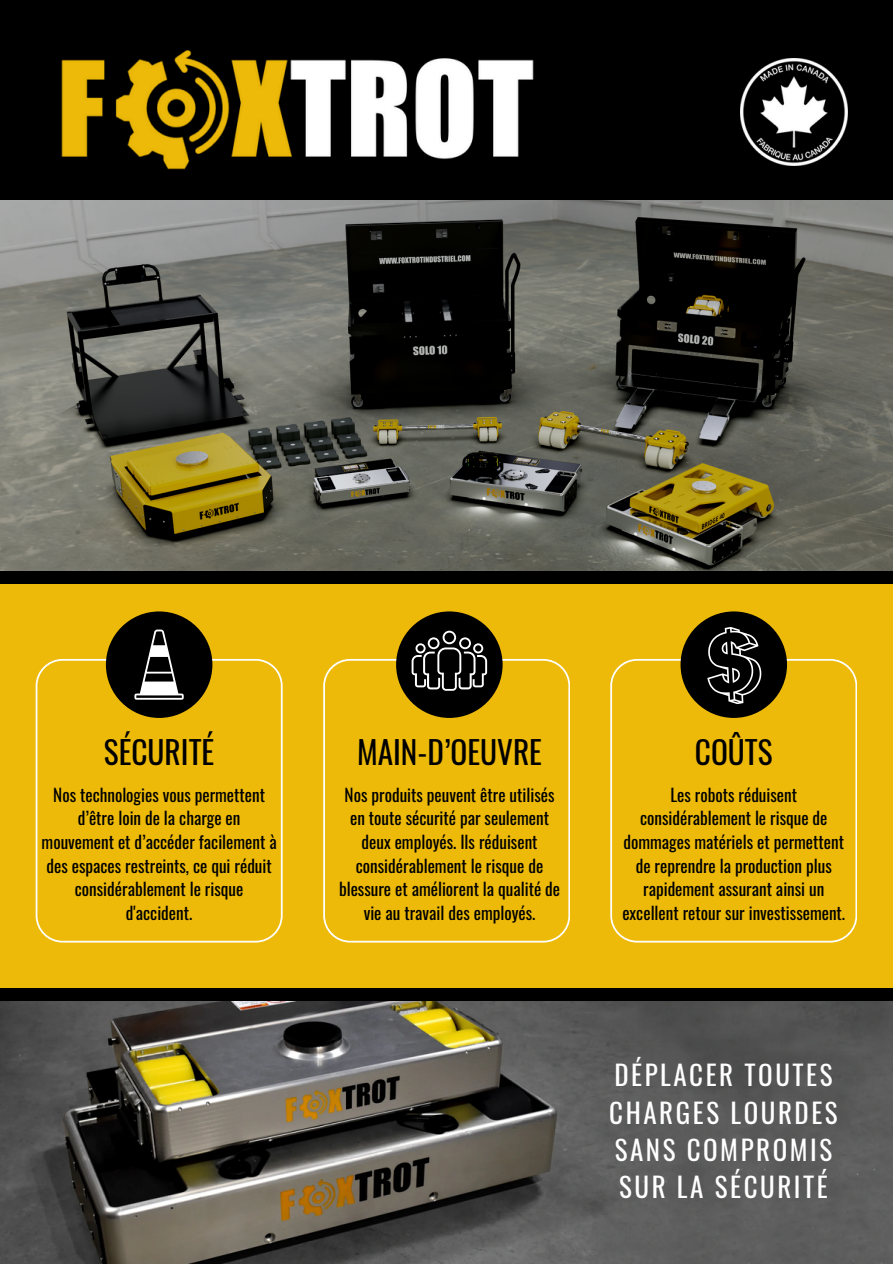
<style>
.page{position:relative;width:893px;height:1264px;background:#fff}
.page>*{position:absolute;margin:0;border:0;box-sizing:border-box;transform-origin:0 0}
.t1{font:31.35px "Oswald";color:#000}
.t2{font:27px/37.2px "Oswald";letter-spacing:.095em;color:#fff;text-align:center}
.t3{font:17.25px/23.7px "Oswald";color:#000;text-align:center}
</style>
<div class="page">
<img style="left:0;top:200px;width:892px;height:371px">
<div style="left:0;top:573px;width:892px;height:436px;background:#edba0a"></div>
<svg style="left:36px;top:659px;width:246px;height:283px"></svg>
<div style="left:106px;top:611px;width:106px;height:107px;background:#000;border-radius:50%"></div>
<svg style="left:323px;top:659px;width:246px;height:283px"></svg>
<div style="left:396px;top:611px;width:106px;height:107px;background:#000;border-radius:50%"></div>
<svg style="left:610px;top:659px;width:246px;height:283px"></svg>
<div style="left:680px;top:611px;width:107px;height:107px;background:#000;border-radius:50%"></div>
<svg style="left:134px;top:629px;width:50px;height:71px"></svg>
<svg style="left:411px;top:630px;width:76px;height:60px"></svg>
<svg style="left:707px;top:627px;width:54px;height:77px"></svg>
<div style="left:0;top:0;width:892px;height:200px;background:#000"></div>
<img style="left:740px;top:59px;width:107px;height:107px">
<div style="left:0;top:571px;width:892px;height:13px;background:#000"></div>
<img style="left:0;top:50px;width:627px;height:205px">
<img style="left:0;top:1000px;width:892px;height:263px">
<div style="left:0;top:988px;width:892px;height:12px;background:#000"></div>
<p class="t1" style="left:104px;top:728px;width:112px">SÉCURITÉ</p>
<p class="t3" style="left:42px;top:782px;width:236px">Nos technologies vous permettent d’être loin de la charge en mouvement et d’accéder facilement à des espaces restreints, ce qui réduit considérablement le risque d'accident.</p>
<p class="t1" style="left:357px;top:728px;width:186px">MAIN-D’OEUVRE</p>
<p class="t3" style="left:339px;top:782px;width:222px">Nos produits peuvent être utilisés en toute sécurité par seulement deux employés. Ils réduisent considérablement le risque de blessure et améliorent la qualité de vie au travail des employés.</p>
<h1 class="t1" style="left:694px;top:728px;width:79px">COÛTS</h1>
<p class="t3" style="left:622px;top:782px;width:224px">Les robots réduisent considérablement le risque de dommages matériels et permettent de reprendre la production plus rapidement assurant ainsi un excellent retour sur investissement.</p>
<p class="t2" style="left:609px;top:1055px;width:230px">DÉPLACER TOUTES<br>CHARGES LOURDES<br>SANS COMPROMIS<br>SUR LA SÉCURITÉ</p>
</div>
